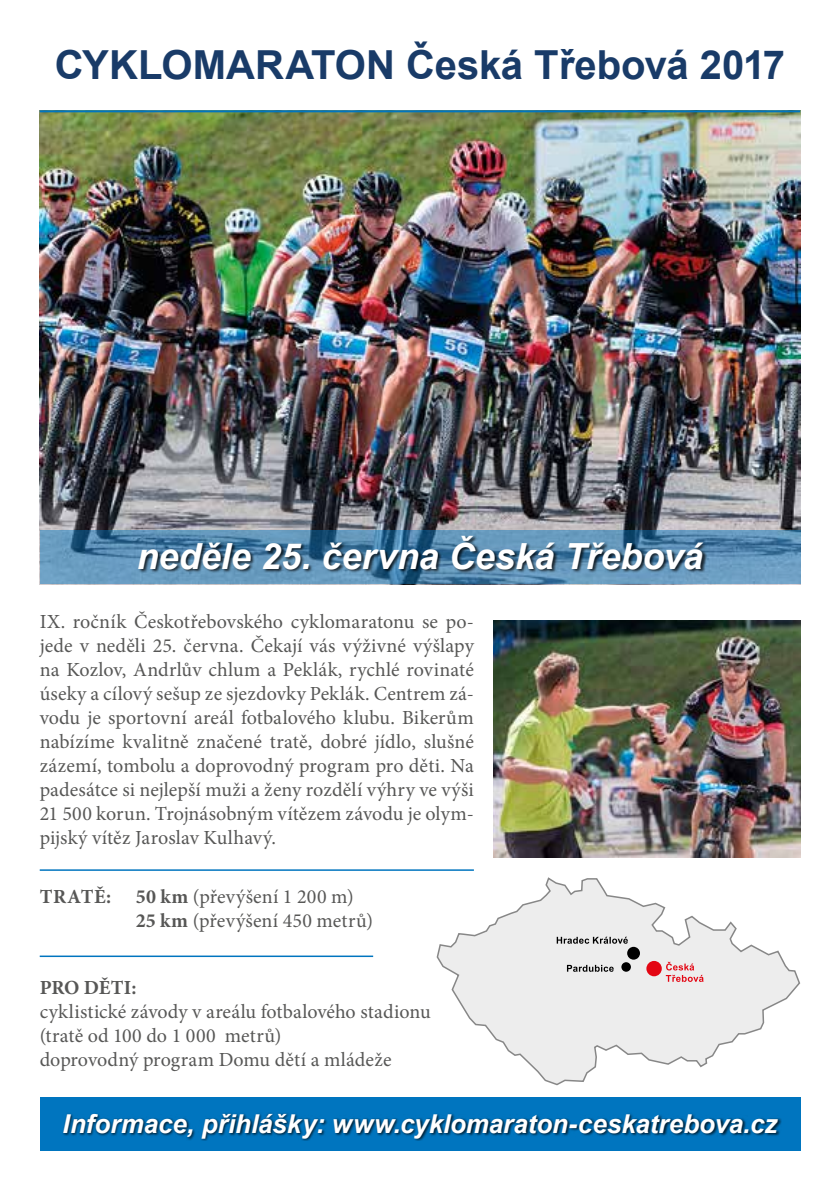
<style>
.page{position:relative;width:840px;height:1191px;background:#fff}
.page>*{position:absolute;margin:0;border:0;box-sizing:border-box;transform-origin:0 0}
.t1{font:700 40px "Arial";color:#193b68}
.t2{font:italic 700 36px "Arial";color:#fff}
.t3{font:italic 700 26px "Arial";letter-spacing:-.005em;color:#fff}
.t4{font:20px/24px "Minion Pro";letter-spacing:.005em;color:#575756}
.t5{font:700 20px "Minion Pro";letter-spacing:-.01em;color:#575756}
.s1{font-weight:700}
</style>
<div class="page">
<hr style="left:40px;top:869px;width:433px;height:2px;background:#0075bf">
<hr style="left:40px;top:955px;width:333px;height:2px;background:#0075bf">
<img style="left:40px;top:112px;width:759px;height:418px">
<svg style="left:40px;top:530px;width:759px;height:54px;background:#5d91b6"></svg>
<div style="left:40px;top:1097px;width:759px;height:54px;background:#0075bf"></div>
<div style="left:137px;top:535px;width:570px;height:38px;background:#000;opacity:.75"></div>
<div style="left:62px;top:1112px;width:719px;height:29px;background:#000;opacity:.78"></div>
<img style="left:493px;top:620px;width:306px;height:237px">
<svg style="left:436px;top:877px;width:364px;height:209px"></svg>
<svg style="left:566px;top:965px;width:47px;height:6px"></svg>
<svg style="left:556px;top:936px;width:71px;height:7px"></svg>
<svg style="left:665px;top:961px;width:38px;height:21px"></svg>
<div style="left:646px;top:961px;width:15px;height:15px;background:#e30613;border-radius:50%"></div>
<svg style="left:626px;top:946px;width:13px;height:13px"></svg>
<div style="left:621px;top:962px;width:9px;height:9px;background:#000;border-radius:50%"></div>
<hr style="left:40px;top:110px;width:759px;height:2px;background:#0075bf">
<h1 class="t1" style="left:55px;top:38px;width:731px">CYKLOMARATON Česká Třebová 2017</h1>
<h2 class="t2" style="left:137px;top:532px;width:567px">neděle 25. června Česká Třebová</h2>
<p class="t4" style="left:40px;top:609px;width:435px;text-align:justify">IX. ročník Českotřebovského cyklomaratonu se po&shy;jede v neděli 25. června. Čekají vás výživné výšlapy na Kozlov, Andrlův chlum a Peklák, rychlé rovinaté úseky a cílový sešup ze sjezdovky Peklák. Centrem zá&shy;vodu je sportovní areál fotbalového klubu. Bikerům nabízíme kvalitně značené tratě, dobré jídlo, slušné zázemí, tombolu a doprovodný program pro děti. Na padesátce si nejlepší muži a ženy rozdělí výhry ve výši 21 500 korun. Trojnásobným vítězem závodu je olym&shy;pijský vítěz Jaroslav Kulhavý.</p>
<p class="t4" style="left:136px;top:884px;width:238px;text-indent:-96px"><span class="s1">TRATĚ: 50 km</span> (převýšení 1 200 m)<br><span class="s1">25 km</span> (převýšení 450 metrů)</p>
<p class="t5" style="left:40px;top:973px;width:98px">PRO DĚTI:</p>
<p class="t4" style="left:40px;top:1000px;width:392px">cyklistické závody v areálu fotbalového stadionu (tratě od 100 do 1 000 metrů)<br>doprovodný program Domu dětí a mládeže</p>
<h3 class="t3" style="left:62px;top:1106px;width:716px">Informace, přihlášky: www.cyklomaraton-ceskatrebova.cz</h3>
</div>
